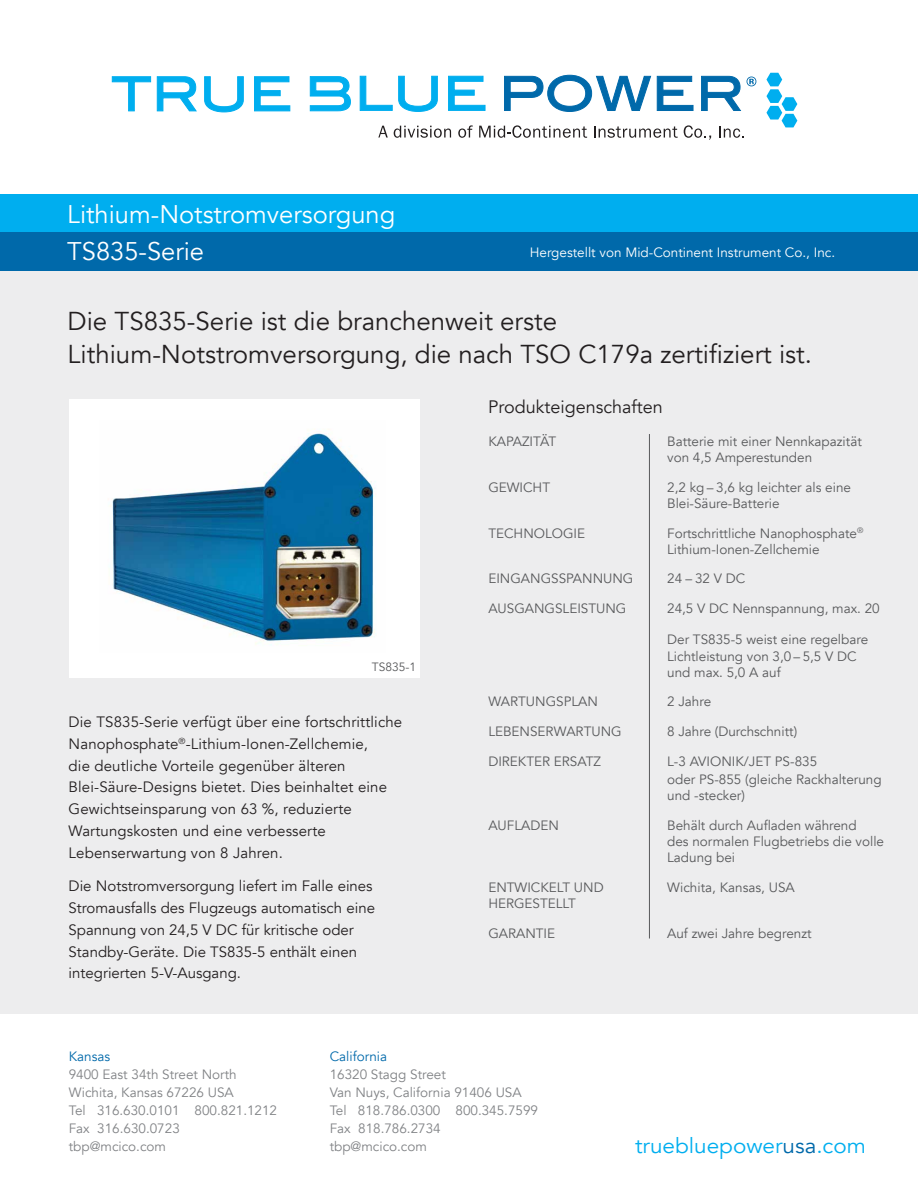
<style>
.page{position:relative;width:918px;height:1188px;background:#fff}
.page>*{position:absolute;margin:0;border:0;box-sizing:border-box;transform-origin:0 0}
.t1{font:25.8px/33px "Avenir";color:#231f20}
.t2{font:25.5px/37.5px "Avenir";color:#fff}
.t3{font:21.3px "Avenir";color:#00aeef;scale:1.05 1}
.t4{font:18px "Avenir";color:#231f20}
.t5{font:15px/21.8px "Avenir";letter-spacing:.01em;color:#231f20}
.t6{font:13.5px/16.2px "Avenir";color:#58595b}
.t7{font:13.5px/18px "Avenir";color:#808285}
.t8{font:13.5px "Avenir";color:#fff}
.t9{font:13.5px "Avenir";color:#0069aa}
.t10{font:12px "Avenir";color:#58595b}
.s1{color:#0069aa}
</style>
<div class="page">
<div style="left:0;top:270px;width:918px;height:745px;background:#ededee"></div>
<div style="left:0;top:194px;width:918px;height:38px;background:#00aeef"></div>
<div style="left:0;top:232px;width:918px;height:38px;background:#0069aa"></div>
<div style="left:69px;top:399px;width:351px;height:279px;background:#fff"></div>
<img style="left:110px;top:429px;width:266px;height:217px">
<hr style="left:649px;top:434px;width:1px;height:505px;background:#58595b">
<svg style="left:504px;top:74px;width:190px;height:38px"></svg>
<svg style="left:701px;top:76px;width:40px;height:35px"></svg>
<svg style="left:378px;top:126px;width:10px;height:12px"></svg>
<svg style="left:394px;top:126px;width:57px;height:12px"></svg>
<svg style="left:458px;top:125px;width:15px;height:13px"></svg>
<svg style="left:479px;top:125px;width:108px;height:13px"></svg>
<svg style="left:594px;top:126px;width:84px;height:12px"></svg>
<svg style="left:684px;top:125px;width:27px;height:15px"></svg>
<svg style="left:719px;top:126px;width:25px;height:12px"></svg>
<svg style="left:111px;top:76px;width:86px;height:36px"></svg>
<svg style="left:204px;top:76px;width:40px;height:37px"></svg>
<svg style="left:254px;top:76px;width:37px;height:36px"></svg>
<svg style="left:359px;top:75px;width:79px;height:37px"></svg>
<svg style="left:448px;top:75px;width:38px;height:36px"></svg>
<svg style="left:309px;top:76px;width:42px;height:36px"></svg>
<svg style="left:766px;top:73px;width:31px;height:54px"></svg>
<svg style="left:747px;top:77px;width:9px;height:9px"></svg>
<h2 class="t2" style="left:67px;top:196px;width:330px">Lithium-Notstromversorgung<br>TS835-Serie</h2>
<p class="t8" style="left:530px;top:244px;width:307px">Hergestellt von Mid-Continent Instrument Co., Inc.</p>
<h1 class="t1" style="left:68px;top:305px;width:746px">Die TS835-Serie ist die branchenweit erste<br>Lithium-Notstromversorgung, die nach TSO C179a zertifiziert ist.</h1>
<p class="t10" style="left:372px;top:660px;width:46px">TS835-1</p>
<p class="t5" style="left:69px;top:711px;width:335px">Die TS835-Serie verfügt über eine fortschrittliche Nanophosphate<sup>®</sup>-Lithium-Ionen-Zellchemie,<br>die deutliche Vorteile gegenüber älteren Blei-Säure-Designs bietet. Dies beinhaltet eine Gewichtseinsparung von 63 %, reduzierte Wartungskosten und eine verbesserte Lebenserwartung von 8 Jahren.</p>
<p class="t5" style="left:69px;top:876px;width:308px">Die Notstromversorgung liefert im Falle eines Stromausfalls des Flugzeugs automatisch eine Spannung von 24,5 V DC für kritische oder Standby-Geräte. Die TS835-5 enthält einen integrierten 5-V-Ausgang.</p>
<h3 class="t4" style="left:488px;top:396px;width:176px">Produkteigenschaften</h3>
<p class="t6" style="left:488px;top:433px;width:69px">KAPAZITÄT</p>
<p class="t6" style="left:667px;top:433px;width:196px">Batterie mit einer Nennkapazität von 4,5 Amperestunden</p>
<p class="t6" style="left:488px;top:479px;width:63px">GEWICHT</p>
<p class="t6" style="left:667px;top:479px;width:185px">2,2 kg – 3,6 kg leichter als eine<br>Blei-Säure-Batterie</p>
<p class="t6" style="left:488px;top:525px;width:98px">TECHNOLOGIE</p>
<p class="t6" style="left:667px;top:525px;width:198px">Fortschrittliche Nanophosphate<sup>®<br></sup>Lithium-Ionen-Zellchemie</p>
<p class="t6" style="left:488px;top:571px;width:147px">EINGANGSSPANNUNG</p>
<p class="t6" style="left:667px;top:571px;width:80px">24 – 32 V DC</p>
<p class="t6" style="left:488px;top:601px;width:140px">AUSGANGSLEISTUNG</p>
<p class="t6" style="left:667px;top:601px;width:214px">24,5 V DC Nennspannung, max. 20</p>
<p class="t6" style="left:667px;top:632px;width:203px">Der TS835-5 weist eine regelbare<br>Lichtleistung von 3,0 – 5,5 V DC und max. 5,0 A auf</p>
<p class="t6" style="left:488px;top:694px;width:111px">WARTUNGSPLAN</p>
<p class="t6" style="left:667px;top:694px;width:46px">2 Jahre</p>
<p class="t6" style="left:488px;top:724px;width:135px">LEBENSERWARTUNG</p>
<p class="t6" style="left:667px;top:724px;width:132px">8 Jahre (Durchschnitt)</p>
<p class="t6" style="left:488px;top:753px;width:114px">DIREKTER ERSATZ</p>
<p class="t6" style="left:667px;top:752px;width:216px;line-height:18px">L-3 AVIONIK/JET PS-835<br>oder PS-855 (gleiche Rackhalterung</p>
<p class="t6" style="left:667px;top:788px;width:79px">und -stecker)</p>
<p class="t6" style="left:488px;top:817px;width:72px">AUFLADEN</p>
<p class="t6" style="left:667px;top:817px;width:218px">Behält durch Aufladen während<br>des normalen Flugbetriebs die volle<br>Ladung bei</p>
<p class="t6" style="left:488px;top:879px;width:117px">ENTWICKELT UND</p>
<p class="t6" style="left:667px;top:879px;width:129px">Wichita, Kansas, USA</p>
<p class="t6" style="left:488px;top:896px;width:89px">HERGESTELLT</p>
<p class="t6" style="left:488px;top:925px;width:68px">GARANTIE</p>
<p class="t6" style="left:667px;top:925px;width:146px">Auf zwei Jahre begrenzt</p>
<p class="t9" style="left:69px;top:1048px;width:43px">Kansas</p>
<p class="t7" style="left:69px;top:1066px;width:210px">9400 East 34th Street North<br>Wichita, Kansas 67226 USA<br>Tel 316.630.0101 800.821.1212<br>Fax 316.630.0723 tbp@mcico.com</p>
<p class="t9" style="left:330px;top:1049px;width:59px">California</p>
<p class="t7" style="left:330px;top:1066px;width:210px">16320 Stagg Street<br>Van Nuys, California 91406 USA<br>Tel 818.786.0300 800.345.7599<br>Fax 818.786.2734 tbp@mcico.com</p>
<h3 class="t3" style="left:635px;top:1133px;width:221px">truebluepower<span class="s1">usa</span>.com</h3>
</div>
